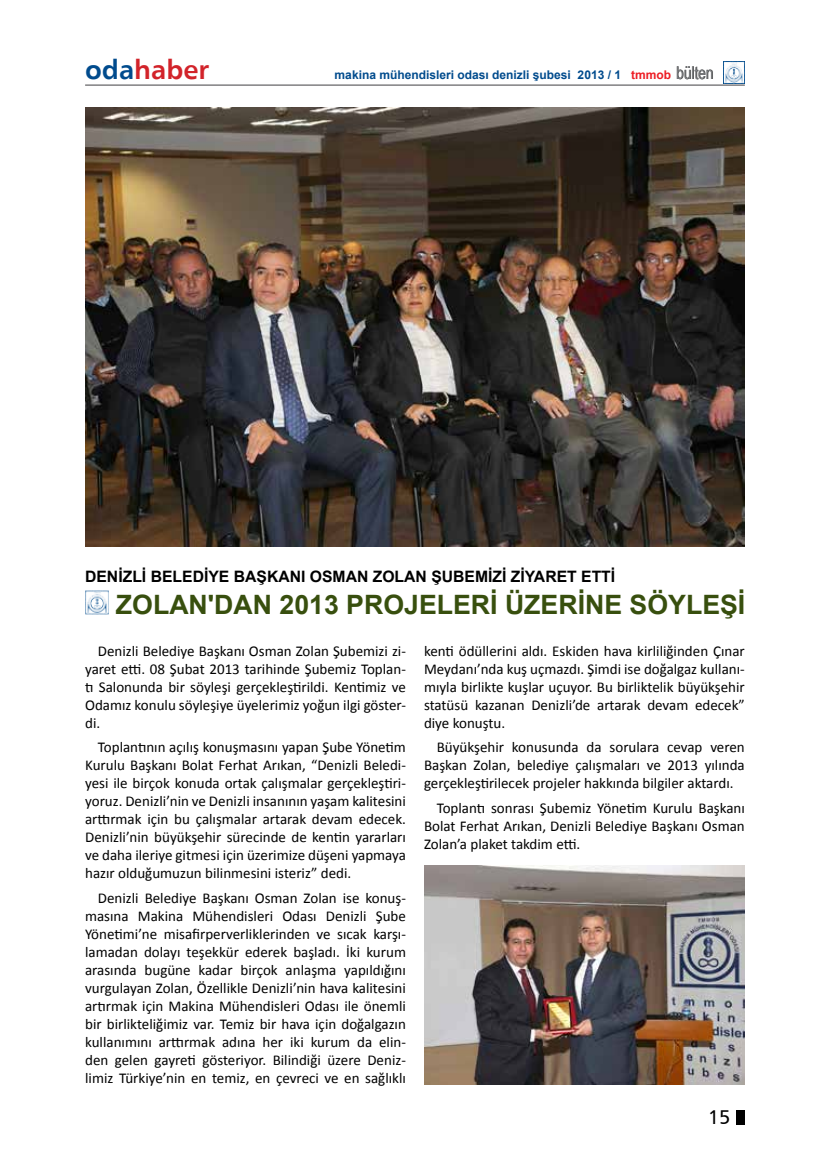
<style>
.page{position:relative;width:830px;height:1170px;background:#fff}
.page>*{position:absolute;margin:0;border:0;box-sizing:border-box;transform-origin:0 0}
.t1{font:27px "Humanist 777 BT Bold B";color:#d2232a}
.t2{font:700 26.7px "Arial";color:#384f0e}
.t3{font:19.5px "Humanist 777 BT Roman B";color:#000}
.t4{font:700 15.75px "Arial";color:#000}
.t5{font:15px/18px "Calibri";color:#000;text-align:justify}
.t6{font:700 12px "Arial";color:#004b8d}
.s1{color:#004b8d}
.s2{color:#ed1d24}
.s3{font-family:"Arial Narrow";font-weight:400;font-size:17.7px;color:#000}
</style>
<div class="page">
<div style="left:735px;top:1110px;width:9px;height:14px;background:#000"></div>
<hr style="left:85px;top:85px;width:659px;height:1px;background:#414042">
<img style="left:723px;top:62px;width:21px;height:21px">
<img style="left:85px;top:590px;width:23px;height:24px">
<img style="left:424px;top:865px;width:320px;height:219px">
<img style="left:85px;top:107px;width:659px;height:440px">
<h1 class="t1" style="left:85px;top:52px;width:125px"><span class="s1">oda</span>haber</h1>
<p class="t6" style="left:334px;top:66px;width:380px">makina mühendisleri odası denizli şubesi 2013 / 1 <span class="s2">tmmob</span> <span class="s3">bülten</span></p>
<p class="t4" style="left:85px;top:565px;width:531px">DENİZLİ BELEDİYE BAŞKANI OSMAN ZOLAN ŞUBEMİZİ ZİYARET ETTİ</p>
<h2 class="t2" style="left:116px;top:585px;width:630px">ZOLAN'DAN 2013 PROJELERİ ÜZERİNE SÖYLEŞİ</h2>
<p class="t5" style="left:85px;top:641px;width:322px;text-indent:13px">Denizli Belediye Başkanı Osman Zolan Şubemizi zi&shy;yaret etti. 08 Şubat 2013 tarihinde Şubemiz Toplan&shy;tı Salonunda bir söyleşi gerçekleştirildi. Kentimiz ve Odamız konulu söyleşiye üyelerimiz yoğun ilgi göster&shy;di.</p>
<p class="t5" style="left:85px;top:738px;width:322px;text-indent:13px">Toplantının açılış konuşmasını yapan Şube Yönetim Kurulu Başkanı Bolat Ferhat Arıkan, “Denizli Beledi&shy;yesi ile birçok konuda ortak çalışmalar gerçekleştiri&shy;yoruz. Denizli’nin ve Denizli insanının yaşam kalitesini arttırmak için bu çalışmalar artarak devam edecek.<br>Denizli’nin büyükşehir sürecinde de kentin yararları ve daha ileriye gitmesi için üzerimize düşeni yapmaya hazır olduğumuzun bilinmesini isteriz” dedi.</p>
<p class="t5" style="left:85px;top:888px;width:322px;text-indent:13px">Denizli Belediye Başkanı Osman Zolan ise konuş&shy;masına Makina Mühendisleri Odası Denizli Şube Yönetimi’ne misafirperverliklerinden ve sıcak karşı&shy;lamadan dolayı teşekkür ederek başladı. İki kurum arasında bugüne kadar birçok anlaşma yapıldığını vurgulayan Zolan, Özellikle Denizli’nin hava kalitesini artırmak için Makina Mühendisleri Odası ile önemli bir birlikteliğimiz var. Temiz bir hava için doğalgazın kullanımını arttırmak adına her iki kurum da elin&shy;den gelen gayreti gösteriyor. Bilindiği üzere Deniz&shy;limiz Türkiye’nin en temiz, en çevreci ve en sağlıklı</p>
<p class="t5" style="left:424px;top:641px;width:322px">kenti ödüllerini aldı. Eskiden hava kirliliğinden Çınar Meydanı’nda kuş uçmazdı. Şimdi ise doğalgaz kullanı&shy;mıyla birlikte kuşlar uçuyor. Bu birliktelik büyükşehir statüsü kazanan Denizli’de artarak devam edecek” diye konuştu.</p>
<p class="t5" style="left:424px;top:738px;width:322px;text-indent:13px">Büyükşehir konusunda da sorulara cevap veren Başkan Zolan, belediye çalışmaları ve 2013 yılında gerçekleştirilecek projeler hakkında bilgiler aktardı.</p>
<p class="t5" style="left:424px;top:798px;width:322px;text-indent:13px">Toplantı sonrası Şubemiz Yönetim Kurulu Başkanı Bolat Ferhat Arıkan, Denizli Belediye Başkanı Osman Zolan’a plaket takdim etti.</p>
<h3 class="t3" style="left:707px;top:1105px;width:24px">15</h3>
</div>
